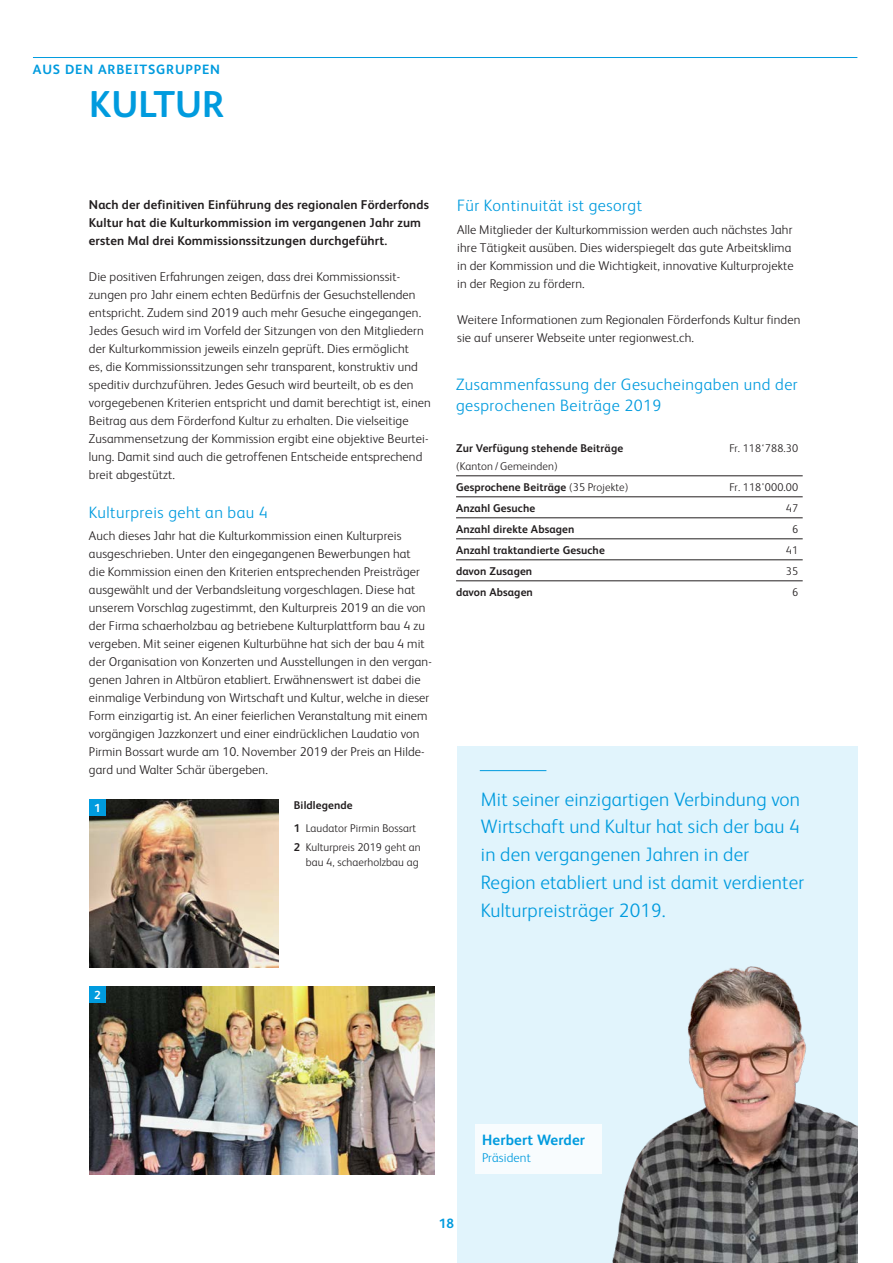
<style>
.page{position:relative;width:893px;height:1263px;background:#fff}
.page>*{position:absolute;margin:0;border:0;box-sizing:border-box;transform-origin:0 0}
.t1{font:700 37.5px "FS Albert";color:#009bde}
.t2{font:300 19.5px/27.8px "FS Albert";letter-spacing:.01em;color:#009bde}
.t3{font:300 16.5px/21px "FS Albert";letter-spacing:.03em;color:#009bde}
.t4{font:700 15px "FS Albert";letter-spacing:.01em;color:#009bde}
.t5{font:700 13.5px "FS Albert";letter-spacing:.06em;color:#009bde}
.t6{font:300 12.75px/18px "FS Albert";letter-spacing:.01em;color:#231f20}
.t7{font:700 12.75px/18px "FS Albert";letter-spacing:.01em;color:#231f20}
.t8{font:300 12.75px "FS Albert";letter-spacing:.01em;color:#009bde}
.t9{font:700 11.7px "FS Albert";color:#fff}
.t10{font:300 11.25px/21px "FS Albert";letter-spacing:.01em;color:#231f20}
.t11{font:700 11.25px "FS Albert";letter-spacing:.01em;color:#231f20}
.s1{font-weight:700}
</style>
<div class="page">
<hr style="left:33px;top:57px;width:824px;height:1px;background:#009bde">
<div style="left:457px;top:747px;width:401px;height:516px;background:#e1f4fc"></div>
<img style="left:601px;top:966px;width:256px;height:297px">
<hr style="left:456px;top:475px;width:347px;height:1px;background:#231f20">
<hr style="left:456px;top:496px;width:347px;height:1px;background:#231f20">
<hr style="left:456px;top:517px;width:347px;height:1px;background:#231f20">
<hr style="left:456px;top:538px;width:347px;height:1px;background:#231f20">
<hr style="left:456px;top:559px;width:347px;height:1px;background:#231f20">
<hr style="left:456px;top:580px;width:347px;height:1px;background:#231f20">
<div style="left:475px;top:1124px;width:126px;height:50px;background:#f8fcfe"></div>
<hr style="left:480px;top:770px;width:66px;height:1px;background:#009bde">
<img style="left:89px;top:799px;width:190px;height:168px">
<img style="left:89px;top:986px;width:346px;height:188px">
<div style="left:89px;top:799px;width:16px;height:17px;background:#009bde"></div>
<div style="left:89px;top:986px;width:16px;height:16px;background:#009bde"></div>
<p class="t5" style="left:33px;top:61px;width:189px">AUS DEN ARBEITSGRUPPEN</p>
<h1 class="t1" style="left:89px;top:79px;width:137px">KULTUR</h1>
<p class="t7" style="left:89px;top:195px;width:342px">Nach der definitiven Einführung des regionalen Förderfonds<br>Kultur hat die Kulturkommission im vergangenen Jahr zum ersten Mal drei Kommissionssitzungen durchgeführt.</p>
<p class="t6" style="left:89px;top:267px;width:343px">Die positiven Erfahrungen zeigen, dass drei Kommissionssit&shy;zungen pro Jahr einem echten Bedürfnis der Gesuchstellenden entspricht. Zudem sind 2019 auch mehr Gesuche eingegangen.<br>Jedes Gesuch wird im Vorfeld der Sitzungen von den Mitgliedern der Kulturkommission jeweils einzeln geprüft. Dies ermöglicht<br>es, die Kommissionssitzungen sehr transparent, konstruktiv und speditiv durchzuführen. Jedes Gesuch wird beurteilt, ob es den vorgegebenen Kriterien entspricht und damit berechtigt ist, einen Beitrag aus dem Förderfond Kultur zu erhalten. Die vielseitige Zusammensetzung der Kommission ergibt eine objektive Beurtei&shy;lung. Damit sind auch die getroffenen Entscheide entsprechend breit abgestützt.</p>
<p class="t3" style="left:89px;top:501px;width:180px">Kulturpreis geht an bau 4</p>
<p class="t6" style="left:89px;top:526px;width:344px">Auch dieses Jahr hat die Kulturkommission einen Kulturpreis ausgeschrieben. Unter den eingegangenen Bewerbungen hat<br>die Kommission einen den Kriterien entsprechenden Preisträger ausgewählt und der Verbandsleitung vorgeschlagen. Diese hat unserem Vorschlag zugestimmt, den Kulturpreis 2019 an die von der Firma schaerholzbau ag betriebene Kulturplattform bau 4 zu vergeben. Mit seiner eigenen Kulturbühne hat sich der bau 4 mit der Organisation von Konzerten und Ausstellungen in den vergan&shy;genen Jahren in Altbüron etabliert. Erwähnenswert ist dabei die einmalige Verbindung von Wirtschaft und Kultur, welche in dieser Form einzigartig ist. An einer feierlichen Veranstaltung mit einem vorgängigen Jazzkonzert und einer eindrücklichen Laudatio von Pirmin Bossart wurde am 10. November 2019 der Preis an Hilde&shy;gard und Walter Schär übergeben.</p>
<p class="t9" style="left:94px;top:800px;width:8px">1</p>
<p class="t10" style="left:294px;top:793px;width:124px;line-height:22.5px"><span class="s1">Bildlegende<br>1</span> Laudator Pirmin Bossart</p>
<p class="t10" style="left:294px;top:839px;width:128px;line-height:15px;text-align:right"><span class="s1">2</span> Kulturpreis 2019 geht an bau 4, schaerholzbau ag</p>
<p class="t3" style="left:457px;top:195px;width:187px">Für Kontinuität ist gesorgt</p>
<p class="t6" style="left:457px;top:220px;width:338px">Alle Mitglieder der Kulturkommission werden auch nächstes Jahr ihre Tätigkeit ausüben. Dies widerspiegelt das gute Arbeitsklima in der Kommission und die Wichtigkeit, innovative Kulturprojekte in der Region zu fördern.</p>
<p class="t6" style="left:457px;top:310px;width:345px">Weitere Informationen zum Regionalen Förderfonds Kultur finden sie auf unserer Webseite unter regionwest.ch.</p>
<p class="t3" style="left:456px;top:373px;width:343px">Zusammenfassung der Gesucheingaben und der gesprochenen Beiträge 2019</p>
<p class="t11" style="left:456px;top:440px;width:169px">Zur Verfügung stehende Beiträge</p>
<p class="t10" style="left:729px;top:437px;width:70px">Fr. 118‘788.30</p>
<p class="t10" style="left:456px;top:455px;width:174px">(Kanton /Gemeinden)<br><span class="s1">Gesprochene Beiträge</span> (35 Projekte)</p>
<p class="t10" style="left:729px;top:476px;width:70px">Fr. 118'000.00</p>
<p class="t11" style="left:456px;top:500px;width:81px">Anzahl Gesuche</p>
<p class="t10" style="left:786px;top:497px;width:14px">47</p>
<p class="t11" style="left:456px;top:521px;width:120px">Anzahl direkte Absagen</p>
<p class="t10" style="left:792px;top:518px;width:8px">6</p>
<p class="t11" style="left:456px;top:542px;width:150px">Anzahl traktandierte Gesuche</p>
<p class="t10" style="left:786px;top:539px;width:14px">41</p>
<p class="t11" style="left:456px;top:563px;width:78px">davon Zusagen</p>
<p class="t10" style="left:786px;top:560px;width:14px">35</p>
<p class="t11" style="left:456px;top:584px;width:78px">davon Absagen</p>
<p class="t10" style="left:792px;top:581px;width:8px">6</p>
<h2 class="t2" style="left:481px;top:784px;width:325px">Mit seiner einzigartigen Verbindung von Wirtschaft und Kultur hat sich der bau 4 in den vergangenen Jahren in der Region etabliert und ist damit verdienter Kulturpreisträger 2019.</h2>
<p class="t9" style="left:94px;top:987px;width:8px">2</p>
<p class="t5" style="left:439px;top:1214px;width:17px">18</p>
<p class="t4" style="left:482px;top:1130px;width:105px">Herbert Werder</p>
<p class="t8" style="left:482px;top:1149px;width:50px">Präsident</p>
</div>
